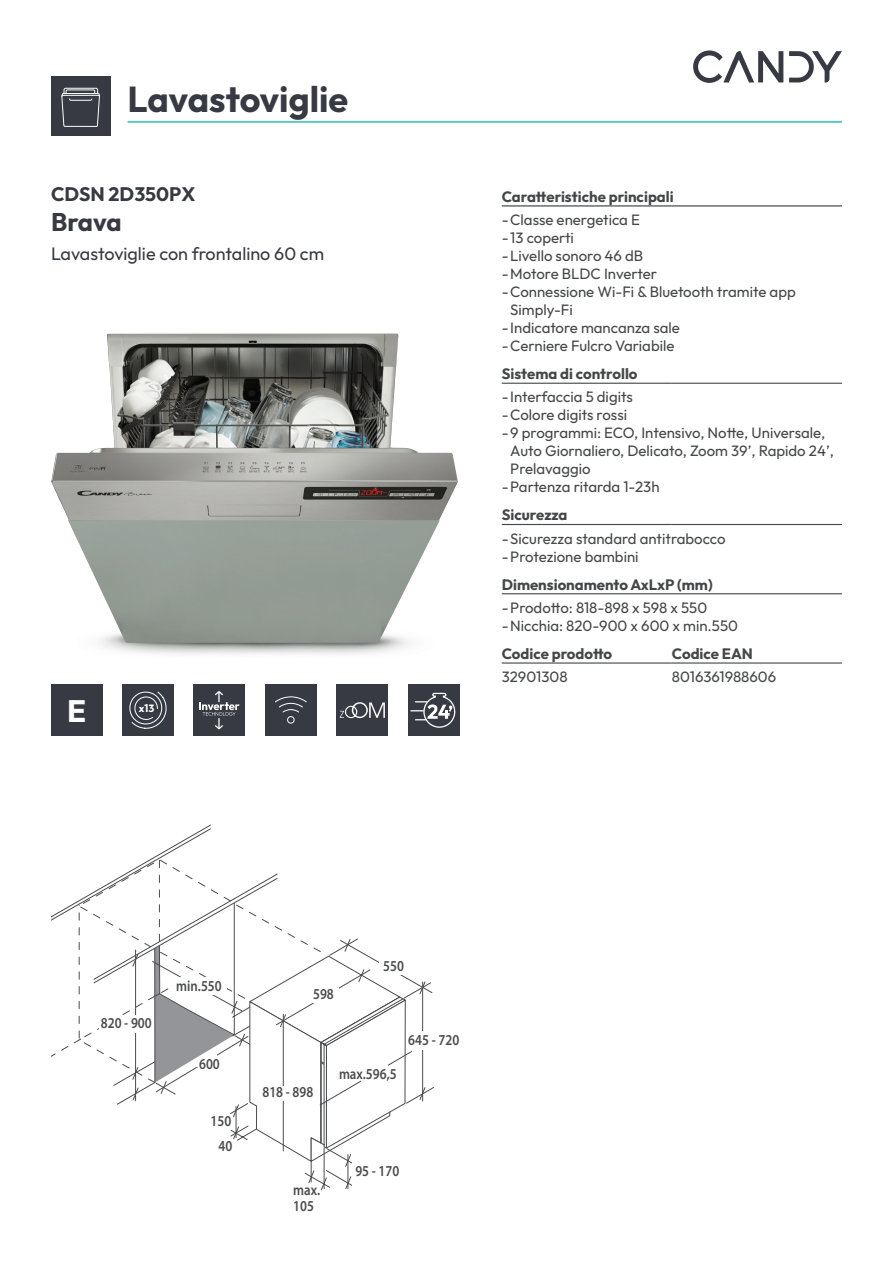
<style>
.page{position:relative;width:893px;height:1263px;background:#fff}
.page>*{position:absolute;margin:0;border:0;box-sizing:border-box;transform-origin:0 0}
.t1{font:700 36px "Outfit";color:#373a42}
._2024_Titoli_cyan_24-26_sx_bold{font:700 30.9px "Outfit";color:#fff}
._2024_Nome_Linea_grey_17-17_sx_bold{font:700 25.5px "Outfit";letter-spacing:-.005em;color:#373a42}
._2024_Nome_gamma_13-13_grey_sx_bold{font:700 19.5px "Outfit";color:#373a42}
._2024_Sottotitolo_prodotto_12-14_grey_sx_{font:18px "Outfit";color:#373a42}
.t2{font:600 15.15px/24.6px "Myriad Pro";color:#4b4c4d;text-align:center;scale:.85 1}
._2024_Codice_prezzo_8-10_sx_reg{font:15px/18px "Outfit";color:#454647}
._2024_Titolo_elenco_features_8-10_sx_bold{font:700 15px "Outfit";color:#454647}
._2022_Nome_gamma_13-13_sx_bold{font:700 10.5px "Outfit";color:#fff}
</style>
<div class="page">
<svg style="left:789px;top:51px;width:53px;height:32px"></svg>
<svg style="left:693px;top:50px;width:90px;height:33px"></svg>
<hr style="left:128px;top:121px;width:714px;height:2px;background:#60c5c2">
<div style="left:51px;top:77px;width:60px;height:59px;background:#373a42"></div>
<svg style="left:61px;top:76px;width:40px;height:51px"></svg>
<hr style="left:502px;top:205px;width:170px;height:1px;background:#373a42">
<hr style="left:672px;top:205px;width:170px;height:1px;background:#373a42">
<hr style="left:502px;top:383px;width:170px;height:1px;background:#454647">
<hr style="left:672px;top:383px;width:170px;height:1px;background:#454647">
<hr style="left:502px;top:524px;width:170px;height:1px;background:#454647">
<hr style="left:672px;top:524px;width:170px;height:1px;background:#454647">
<hr style="left:502px;top:593px;width:170px;height:1px;background:#454647">
<hr style="left:672px;top:593px;width:170px;height:1px;background:#454647">
<hr style="left:502px;top:662px;width:170px;height:2px;background:#454647">
<hr style="left:672px;top:662px;width:170px;height:2px;background:#454647">
<img style="left:77px;top:643px;width:355px;height:74px">
<img style="left:51px;top:334px;width:407px;height:309px">
<div style="left:51px;top:685px;width:51px;height:51px;background:#373a42"></div>
<div style="left:122px;top:685px;width:51px;height:51px;background:#373a42"></div>
<svg style="left:129px;top:691px;width:38px;height:38px"></svg>
<div style="left:194px;top:685px;width:51px;height:51px;background:#373a42"></div>
<svg style="left:199px;top:691px;width:41px;height:39px"></svg>
<div style="left:265px;top:685px;width:51px;height:51px;background:#373a42"></div>
<svg style="left:275px;top:696px;width:32px;height:28px"></svg>
<div style="left:337px;top:685px;width:51px;height:51px;background:#373a42"></div>
<svg style="left:340px;top:702px;width:45px;height:16px"></svg>
<div style="left:408px;top:685px;width:51px;height:51px;background:#373a42"></div>
<svg style="left:411px;top:692px;width:44px;height:36px"></svg>
<svg style="left:51px;top:859px;width:384px;height:246px"></svg>
<svg style="left:132px;top:938px;width:294px;height:253px"></svg>
<h1 class="t1" style="left:128px;top:76px;width:222px">Lavastoviglie</h1>
<p class="_2024_Nome_gamma_13-13_grey_sx_bold" style="left:51px;top:181px;width:146px">CDSN 2D350PX</p>
<p class="_2024_Nome_Linea_grey_17-17_sx_bold" style="left:51px;top:205px;width:72px">Brava</p>
<p class="_2024_Sottotitolo_prodotto_12-14_grey_sx_" style="left:51px;top:242px;width:275px">Lavastoviglie con frontalino 60 cm</p>
<p class="_2024_Titoli_cyan_24-26_sx_bold" style="left:67px;top:690px;width:21px">E</p>
<p class="_2022_Nome_gamma_13-13_sx_bold" style="left:139px;top:701px;width:17px">x13</p>
<p class="_2024_Titolo_elenco_features_8-10_sx_bold" style="left:502px;top:186px;width:173px">Caratteristiche principali</p>
<p class="_2024_Codice_prezzo_8-10_sx_reg" style="left:502px;top:211px;width:140px">-Classe energetica E</p>
<p class="_2024_Codice_prezzo_8-10_sx_reg" style="left:502px;top:229px;width:74px">-13 coperti</p>
<p class="_2024_Codice_prezzo_8-10_sx_reg" style="left:502px;top:247px;width:143px">-Livello sonoro 46 dB</p>
<p class="_2024_Codice_prezzo_8-10_sx_reg" style="left:502px;top:265px;width:157px">-Motore BLDC Inverter</p>
<p class="_2024_Codice_prezzo_8-10_sx_reg" style="left:510px;top:283px;width:287px;text-indent:-9px">-Connessione Wi-Fi &amp; Bluetooth tramite app<br>Simply-Fi</p>
<p class="_2024_Codice_prezzo_8-10_sx_reg" style="left:502px;top:319px;width:180px">-Indicatore mancanza sale</p>
<p class="_2024_Codice_prezzo_8-10_sx_reg" style="left:502px;top:337px;width:174px">-Cerniere Fulcro Variabile</p>
<p class="_2024_Titolo_elenco_features_8-10_sx_bold" style="left:502px;top:364px;width:137px">Sistema di controllo</p>
<p class="_2024_Codice_prezzo_8-10_sx_reg" style="left:502px;top:389px;width:133px">-Interfaccia 5 digits</p>
<p class="_2024_Codice_prezzo_8-10_sx_reg" style="left:502px;top:407px;width:127px">-Colore digits rossi</p>
<p class="_2024_Codice_prezzo_8-10_sx_reg" style="left:510px;top:425px;width:325px;text-indent:-9px">-9 programmi: ECO, Intensivo, Notte, Universale,<br>Auto Giornaliero, Delicato, Zoom 39’, Rapido 24’,<br>Prelavaggio</p>
<p class="_2024_Codice_prezzo_8-10_sx_reg" style="left:502px;top:479px;width:159px">-Partenza ritarda 1-23h</p>
<p class="_2024_Titolo_elenco_features_8-10_sx_bold" style="left:502px;top:505px;width:67px">Sicurezza</p>
<p class="_2024_Codice_prezzo_8-10_sx_reg" style="left:502px;top:530px;width:225px">-Sicurezza standard antitrabocco</p>
<p class="_2024_Codice_prezzo_8-10_sx_reg" style="left:502px;top:548px;width:138px">-Protezione bambini</p>
<p class="_2024_Titolo_elenco_features_8-10_sx_bold" style="left:502px;top:574px;width:212px">Dimensionamento AxLxP (mm)</p>
<p class="_2024_Codice_prezzo_8-10_sx_reg" style="left:502px;top:599px;width:207px">-Prodotto: 818-898 x 598 x 550</p>
<p class="_2024_Codice_prezzo_8-10_sx_reg" style="left:502px;top:617px;width:238px">-Nicchia: 820-900 x 600 x min.550</p>
<p class="_2024_Titolo_elenco_features_8-10_sx_bold" style="left:502px;top:643px;width:112px">Codice prodotto</p>
<p class="_2024_Titolo_elenco_features_8-10_sx_bold" style="left:672px;top:643px;width:83px">Codice EAN</p>
<p class="_2024_Codice_prezzo_8-10_sx_reg" style="left:502px;top:668px;width:67px">32901308</p>
<p class="_2024_Codice_prezzo_8-10_sx_reg" style="left:672px;top:668px;width:106px">8016361988606</p>
<p class="t2" style="left:101px;top:1010px;width:61px">820 - 900</p>
<p class="t2" style="left:176px;top:973px;width:55px">min.550</p>
<p class="t2" style="left:199px;top:1051px;width:26px">600</p>
<p class="t2" style="left:211px;top:1108px;width:27px">150<br>40</p>
<p class="t2" style="left:313px;top:981px;width:26px">598</p>
<p class="t2" style="left:383px;top:954px;width:26px">550</p>
<p class="t2" style="left:408px;top:1027px;width:61px">645 - 720</p>
<p class="t2" style="left:262px;top:1080px;width:61px">818 - 898</p>
<p class="t2" style="left:339px;top:1061px;width:69px">max.596,5</p>
<p class="t2" style="left:293px;top:1182px;width:33px;line-height:15.5px;text-align:left">max.<br>105</p>
<p class="t2" style="left:355px;top:1158px;width:53px">95 - 170</p>
</div>
